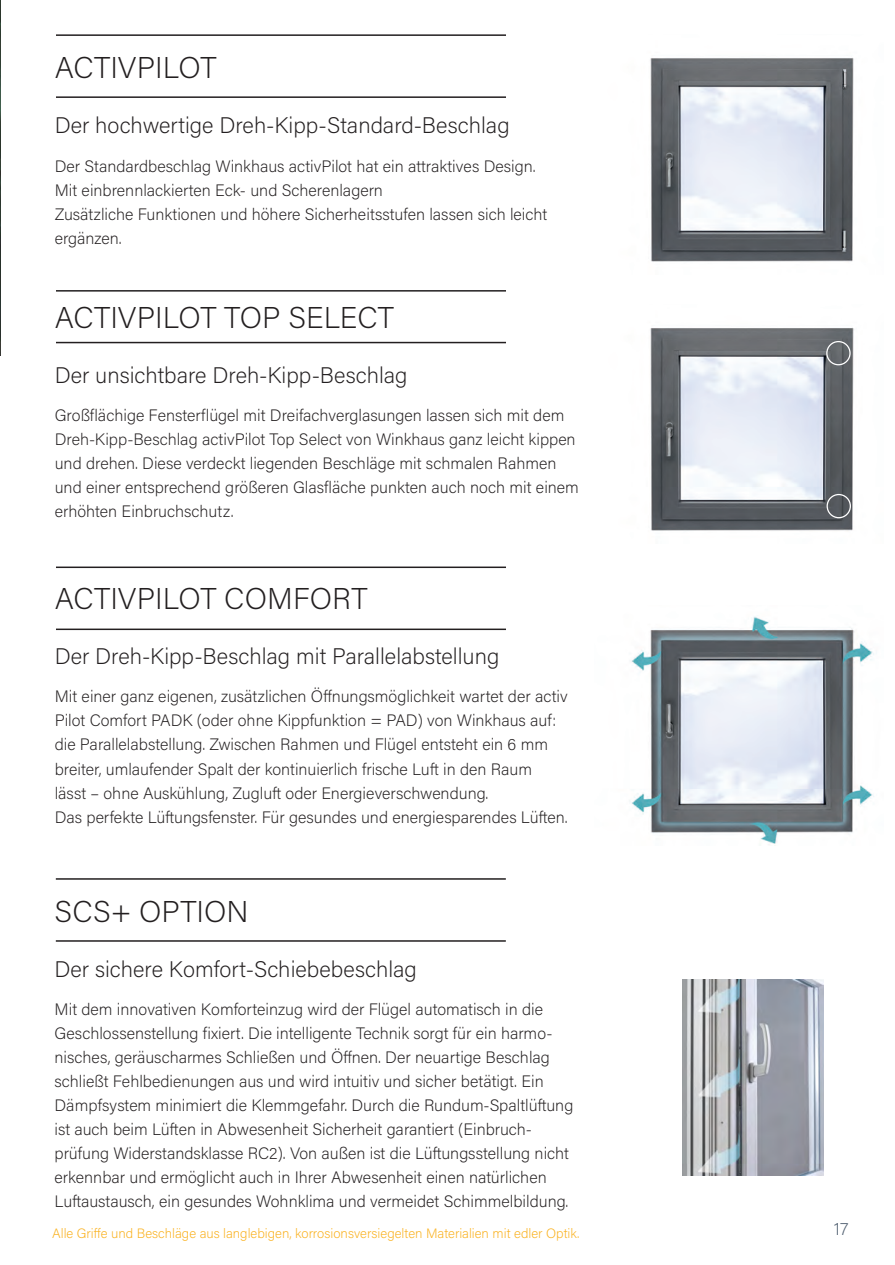
<style>
.page{position:relative;width:895px;height:1265px;background:#fff}
.page>*{position:absolute;margin:0;border:0;box-sizing:border-box;transform-origin:0 0}
.t1{font:200 30px "Acumin Pro";color:#231f20}
.t2{font:200 22.5px "Acumin Pro";color:#231f20}
.t3{font:200 18px "Acumin Pro";color:#516071}
.t4{font:200 16.5px/24px "Acumin Pro";color:#231f20}
.t5{font:200 13.5px "Acumin Pro";color:#faaf18}
</style>
<div class="page">
<hr style="left:56px;top:34px;width:450px;height:2px;background:#231f20">
<hr style="left:56px;top:290px;width:450px;height:1px;background:#231f20">
<hr style="left:56px;top:566px;width:450px;height:2px;background:#231f20">
<hr style="left:56px;top:96px;width:450px;height:2px;background:#231f20">
<hr style="left:56px;top:342px;width:450px;height:1px;background:#231f20">
<hr style="left:56px;top:628px;width:450px;height:2px;background:#231f20">
<img style="left:650px;top:58px;width:204px;height:204px">
<img style="left:650px;top:327px;width:204px;height:204px">
<img style="left:629px;top:616px;width:245px;height:228px">
<hr style="left:56px;top:878px;width:449px;height:1px;background:#231f20">
<hr style="left:56px;top:940px;width:449px;height:1px;background:#231f20">
<img style="left:682px;top:979px;width:141px;height:196px">
<div style="left:826px;top:341px;width:24px;height:24px;border:1px solid #fff;border-radius:50%"></div>
<div style="left:826px;top:494px;width:24px;height:24px;border:1px solid #fff;border-radius:50%"></div>
<img style="left:0;top:2px;width:1px;height:354px">
<h1 class="t1" style="left:55px;top:47px;width:163px">ACTIVPILOT</h1>
<h2 class="t2" style="left:55px;top:110px;width:456px">Der hochwertige Dreh-Kipp-Standard-Beschlag</h2>
<p class="t4" style="left:55px;top:153px;width:494px">Der Standardbeschlag Winkhaus activPilot hat ein attraktives Design.<br>Mit einbrennlackierten Eck- und Scherenlagern<br>Zusätzliche Funktionen und höhere Sicherheitsstufen lassen sich leicht ergänzen.</p>
<h1 class="t1" style="left:55px;top:296px;width:341px">ACTIVPILOT TOP SELECT</h1>
<h2 class="t2" style="left:55px;top:359px;width:354px">Der unsichtbare Dreh-Kipp-Beschlag</h2>
<p class="t4" style="left:55px;top:402px;width:525px">Großflächige Fensterflügel mit Dreifachverglasungen lassen sich mit dem Dreh-Kipp-Beschlag activPilot Top Select von Winkhaus ganz leicht kippen und drehen. Diese verdeckt liegenden Beschläge mit schmalen Rahmen und einer entsprechend größeren Glasfläche punkten auch noch mit einem erhöhten Einbruchschutz.</p>
<h1 class="t1" style="left:55px;top:578px;width:314px">ACTIVPILOT COMFORT</h1>
<h2 class="t2" style="left:55px;top:640px;width:446px">Der Dreh-Kipp-Beschlag mit Parallelabstellung</h2>
<p class="t4" style="left:55px;top:684px;width:514px">Mit einer ganz eigenen, zusätzlichen Öffnungsmöglichkeit wartet der activ Pilot Comfort PADK (oder ohne Kippfunktion = PAD) von Winkhaus auf: die Parallelabstellung. Zwischen Rahmen und Flügel entsteht ein 6 mm breiter, umlaufender Spalt der kontinuierlich frische Luft in den Raum<br>lässt – ohne Auskühlung, Zugluft oder Energieverschwendung.<br>Das perfekte Lüftungsfenster. Für gesundes und energiesparendes Lüften.</p>
<h1 class="t1" style="left:55px;top:890px;width:195px">SCS+ OPTION</h1>
<h2 class="t2" style="left:55px;top:953px;width:363px">Der sichere Komfort-Schiebebeschlag</h2>
<p class="t4" style="left:55px;top:996px;width:520px">Mit dem innovativen Komforteinzug wird der Flügel automatisch in die Geschlossenstellung fixiert. Die intelligente Technik sorgt für ein harmo&shy;nisches, geräuscharmes Schließen und Öffnen. Der neuartige Beschlag schließt Fehlbedienungen aus und wird intuitiv und sicher betätigt. Ein Dämpfsystem minimiert die Klemmgefahr. Durch die Rundum-Spaltlüftung ist auch beim Lüften in Abwesenheit Sicherheit garantiert (Einbruch&shy;prüfung Widerstandsklasse RC2). Von außen ist die Lüftungsstellung nicht erkennbar und ermöglicht auch in Ihrer Abwesenheit einen natürlichen Luftaustausch, ein gesundes Wohnklima und vermeidet Schimmelbildung.</p>
<p class="t5" style="left:52px;top:1223px;width:529px">Alle Griffe und Beschläge aus langlebigen, korrosionsversiegelten Materialien mit edler Optik.</p>
<p class="t3" style="left:833px;top:1216px;width:16px">17</p>
</div>
